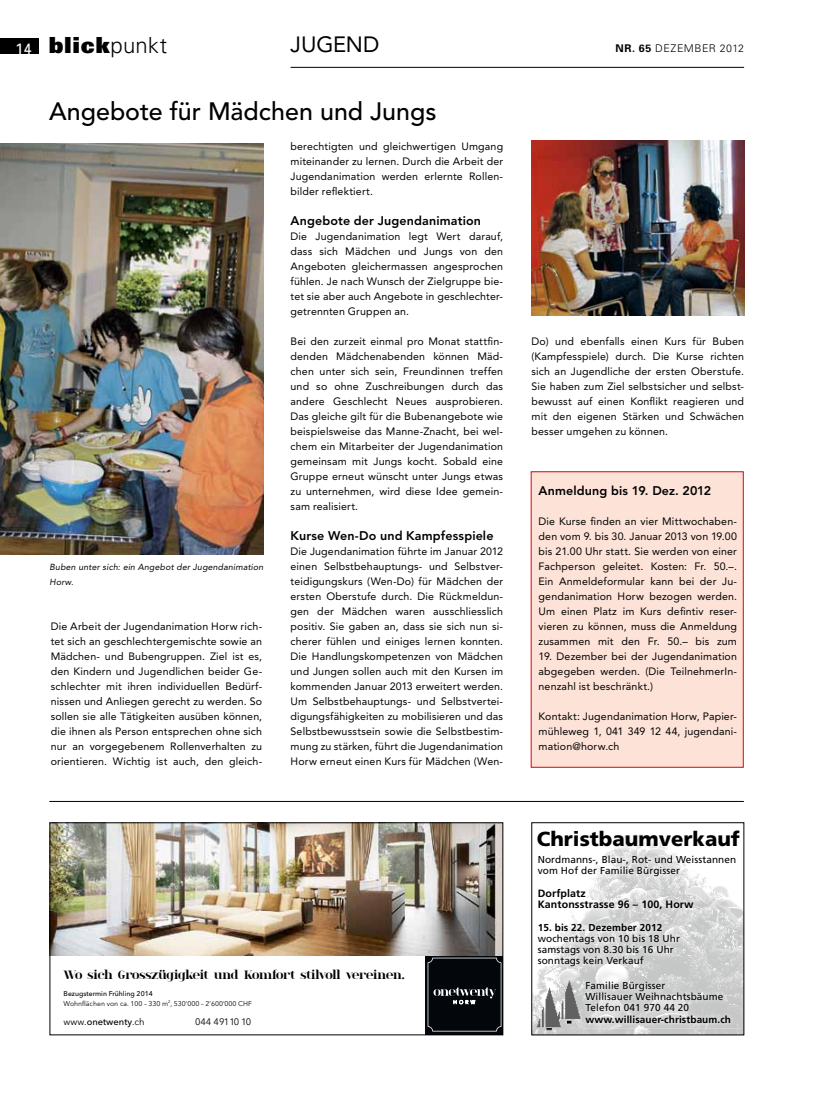
<style>
.page{position:relative;width:815px;height:1099px;background:#fff}
.page>*{position:absolute;margin:0;border:0;box-sizing:border-box;transform-origin:0 0}
.t1{font:500 25px "Avenir";letter-spacing:.005em;color:#000}
.t2{font:900 22.12px "Univers";letter-spacing:.05em;color:#000}
.t3{font:22px "Avenir";color:#000}
.t4{font:900 20.25px "Frutiger CE";color:#000}
.t5{font:800 12.5px "Avenir";letter-spacing:.01em;color:#000}
.t6{font:12.5px "spinwerad";letter-spacing:-.025em;color:#000}
.t7{font:10.62px/15px "Avenir";letter-spacing:.015em;color:#000;text-align:justify}
.t8{font:700 10.62px/11.2px "Frutiger CE";letter-spacing:.01em;color:#000}
.t9{font:300 10.62px "Univers";letter-spacing:.05em;color:#000}
.t10{font:10px/11.2px "Frutiger CE";letter-spacing:.01em;color:#000}
.t11{font:700 10px "Frutiger CE";letter-spacing:.01em;color:#000}
.t12{font:500 9.38px "Avenir Next LT Pro";color:#000}
.t13{font:9.38px "Avenir Next LT Pro";letter-spacing:-.02em;color:#000}
.t14{font:italic 8.75px/15px "Avenir";letter-spacing:.02em;color:#000}
.t15{font:6.88px/9.4px "Avenir Next LT Pro";color:#000}
.s1{font-weight:400;font-size:15px;color:#fff}
.s2{font-weight:300}
.s3{font-weight:700}
.s4{font-weight:500}
.s5{font-weight:400}
</style>
<div class="page">
<hr style="left:291px;top:67px;width:453px;height:1px;background:#000">
<div style="left:0;top:38px;width:39px;height:16px;background:#000"></div>
<div style="left:531px;top:471px;width:213px;height:296px;background:#fce2d7"></div>
<img style="left:0;top:143px;width:263px;height:411px">
<svg style="left:425px;top:955px;width:76px;height:78px"></svg>
<svg style="left:428px;top:957px;width:73px;height:74px;background:#14171b"></svg>
<img style="left:52px;top:824px;width:449px;height:131px">
<div style="left:50px;top:822px;width:453px;height:213px;border:1px solid #000"></div>
<img style="left:702px;top:909px;width:40px;height:124px">
<img style="left:574px;top:1028px;width:128px;height:5px">
<img style="left:533px;top:851px;width:208px;height:177px">
<img style="left:614px;top:834px;width:53px;height:16px">
<img style="left:612px;top:850px;width:53px;height:1px">
<img style="left:534px;top:977px;width:49px;height:55px">
<img style="left:531px;top:140px;width:213px;height:175px">
<hr style="left:49px;top:801px;width:695px;height:1px;background:#000">
<h2 class="t2" style="left:15px;top:31px;width:153px"><span class="s1">14</span> blick<span class="s2">punkt</span></h2>
<h3 class="t3" style="left:291px;top:32px;width:27px">Jugend</h3>
<p class="t9" style="left:616px;top:42px;width:130px"><span class="s3">NR. 65</span> DezEMBER 2012</p>
<h1 class="t1" style="left:49px;top:97px;width:389px">Angebote für Mädchen und Jungs</h1>
<p class="t14" style="left:50px;top:560px;width:215px">Buben unter sich: ein Angebot der Jugendanimation<br>Horw.</p>
<p class="t7" style="left:51px;top:619px;width:213px">Die Arbeit der Jugendanimation Horw rich&shy;tet sich an geschlechtergemischte sowie an Mädchen- und Bubengruppen. Ziel ist es, den Kindern und Jugendlichen beider Ge&shy;schlechter mit ihren individuellen Bedürf&shy;nissen und Anliegen gerecht zu werden. So sollen sie alle Tätigkeiten ausüben können, die ihnen als Person entsprechen ohne sich nur an vorgegebenem Rollenverhalten zu orientieren. Wichtig ist auch, den gleich-</p>
<p class="t7" style="left:291px;top:139px;width:214px">berechtigten und gleichwertigen Umgang miteinander zu lernen. Durch die Arbeit der Jugendanimation werden erlernte Rollen&shy;bilder reflektiert.</p>
<p class="t5" style="left:291px;top:213px;width:192px">Angebote der Jugendanimation</p>
<p class="t7" style="left:291px;top:229px;width:214px">Die Jugendanimation legt Wert darauf, dass sich Mädchen und Jungs von den Angeboten gleichermassen angesprochen fühlen. Je nach Wunsch der Zielgruppe bie&shy;tet sie aber auch Angebote in geschlechter&shy;getrennten Gruppen an.</p>
<p class="t7" style="left:291px;top:334px;width:214px">Bei den zurzeit einmal pro Monat stattfin&shy;denden Mädchenabenden können Mäd&shy;chen unter sich sein, Freundinnen treffen und so ohne Zuschreibungen durch das andere Geschlecht Neues ausprobieren.<br>Das gleiche gilt für die Bubenangebote wie beispielsweise das Manne-Znacht, bei wel&shy;chem ein Mitarbeiter der Jugendanimation gemeinsam mit Jungs kocht. Sobald eine Gruppe erneut wünscht unter Jungs etwas zu unternehmen, wird diese Idee gemein&shy;sam realisiert.</p>
<p class="t5" style="left:291px;top:528px;width:204px">Kurse Wen-Do und Kampfesspiele</p>
<p class="t7" style="left:291px;top:544px;width:214px">Die Jugendanimation führte im Januar 2012 einen Selbstbehauptungs- und Selbstver&shy;teidigungskurs (Wen-Do) für Mädchen der ersten Oberstufe durch. Die Rückmeldun&shy;gen der Mädchen waren ausschliesslich positiv. Sie gaben an, dass sie sich nun si&shy;cherer fühlen und einiges lernen konnten.<br>Die Handlungskompetenzen von Mädchen und Jungen sollen auch mit den Kursen im kommenden Januar 2013 erweitert werden.<br>Um Selbstbehauptungs- und Selbstvertei&shy;digungsfähigkeiten zu mobilisieren und das Selbstbewusstsein sowie die Selbstbestim&shy;mung zu stärken, führt die Jugendanimation Horw erneut einen Kurs für Mädchen (Wen-</p>
<p class="t6" style="left:64px;top:965px;width:343px">Wo sich Grosszügigkeit und Komfort stilvoll vereinen.</p>
<p class="t15" style="left:64px;top:989px;width:190px"><span class="s4">Bezugstermin Frühling 2014<br></span>Wohnflächen von ca. 100 – 330 m<sup>2</sup>, 530‘000 – 2‘600‘000 CHF</p>
<p class="t12" style="left:64px;top:1015px;width:83px"><span class="s5">www.</span>onetwenty<span class="s5">.ch</span></p>
<p class="t13" style="left:195px;top:1015px;width:58px">044 49110 10</p>
<p class="t7" style="left:532px;top:334px;width:214px">Do) und ebenfalls einen Kurs für Buben (Kampfesspiele) durch. Die Kurse richten sich an Jugendliche der ersten Oberstufe.<br>Sie haben zum Ziel selbstsicher und selbst&shy;bewusst auf einen Konflikt reagieren und mit den eigenen Stärken und Schwächen besser umgehen zu können.</p>
<p class="t5" style="left:539px;top:483px;width:174px">Anmeldung bis 19. Dez. 2012</p>
<p class="t7" style="left:539px;top:514px;width:200px">Die Kurse finden an vier Mittwochaben&shy;den vom 9. bis 30. Januar 2013 von 19.00 bis 21.00 Uhr statt. Sie werden von einer Fachperson geleitet. Kosten: Fr. 50.–.<br>Ein Anmeldeformular kann bei der Ju&shy;gendanimation Horw bezogen werden.<br>Um einen Platz im Kurs defintiv reser&shy;vieren zu können, muss die Anmeldung zusammen mit den Fr. 50.– bis zum</p>
<p class="t7" style="left:539px;top:649px;width:200px">19. Dezember bei der Jugendanimation abgegeben werden. (Die TeilnehmerI n&shy;nenzahl ist beschränkt.)</p>
<p class="t7" style="left:539px;top:709px;width:200px">Kontakt: Jugendanimation Horw, Papier&shy;mühleweg 1, 041 349 12 44, jugendani&shy;mation@horw.ch</p>
<h3 class="t4" style="left:537px;top:826px;width:205px">Christbaumverkauf</h3>
<p class="t10" style="left:538px;top:854px;width:200px">Nordmanns-, Blau-, Rot- und Weiss tannen vom Hof der Familie Bürgisser</p>
<p class="t8" style="left:538px;top:887px;width:157px">Dorfplatz<br>Kantonsstrasse 96 – 100, Horw</p>
<p class="t11" style="left:538px;top:921px;width:126px">15. bis 22. Dezember 2012</p>
<p class="t10" style="left:538px;top:932px;width:144px">wochentags von 10 bis 18 Uhr samstags von 8.30 bis 16 Uhr sonntags kein Verkauf</p>
<p class="t10" style="left:586px;top:979px;width:139px">Familie Bürgisser<br>Willisauer Weihnachtsbäume<br>Telefon 041 970 44 20</p>
<p class="t11" style="left:586px;top:1013px;width:147px">www.willisauer-christbaum.ch</p>
</div>
